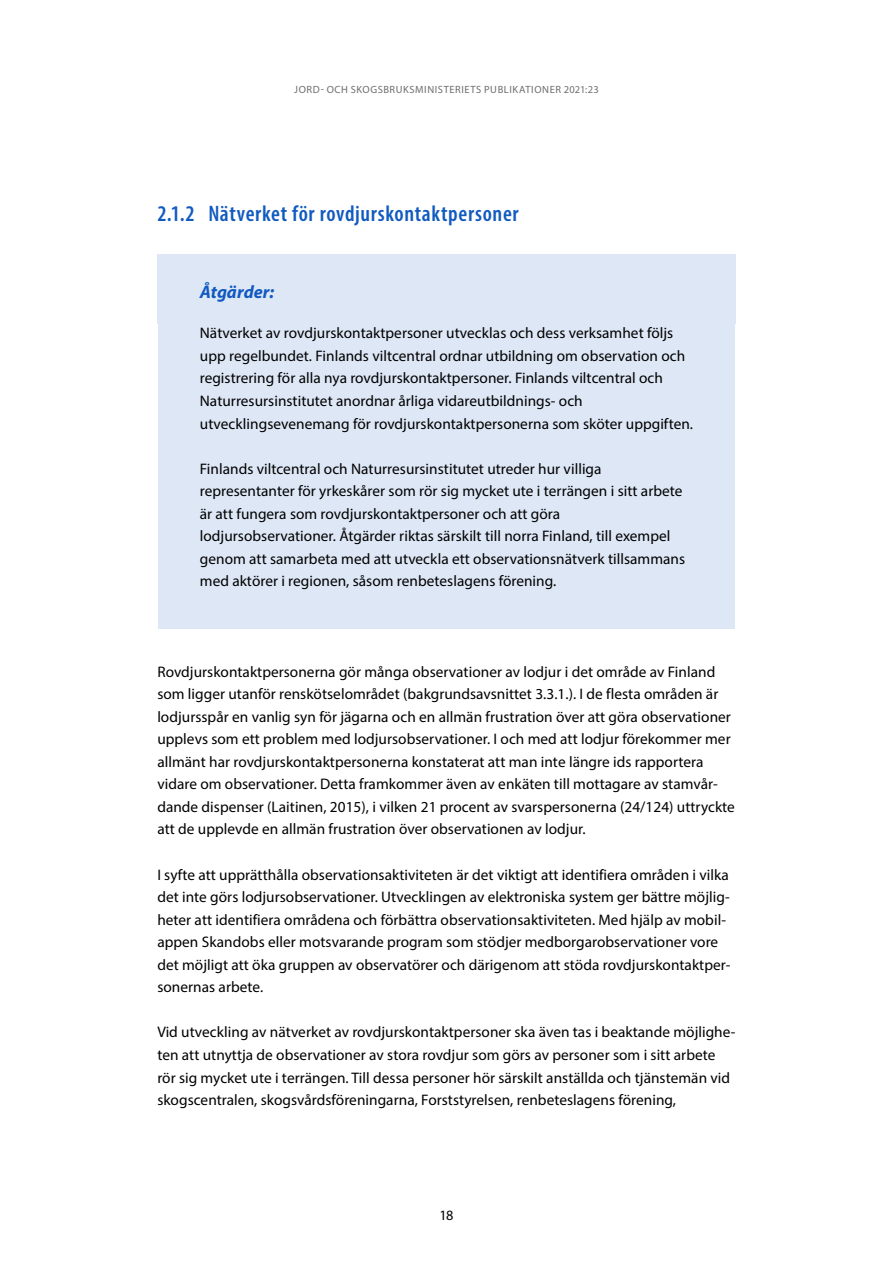
<style>
.page{position:relative;width:893px;height:1263px;background:#fff}
.page>*{position:absolute;margin:0;border:0;box-sizing:border-box;transform-origin:0 0}
.Otsikko_3{font:600 condensed 22.5px "Myriad Pro";letter-spacing:.03em;color:#115ac0}
.laatikko-otsikko{font:italic 700 18px "Myriad Pro";color:#115ac0}
._01_Leipä{font:15.3px/22.5px "Myriad Pro";letter-spacing:.005em;color:#000}
.Laatikkoteksti{font:15.3px/22.5px "Myriad Pro";letter-spacing:.005em;color:#000}
.t1{font:14.25px "Myriad Pro";color:#000}
.t2{font:10.5px "Myriad Pro";letter-spacing:.045em;color:#6e6e6d}
</style>
<div class="page">
<div style="left:157px;top:254px;width:579px;height:69px;background:#dee7f6"></div>
<div style="left:158px;top:306px;width:577px;height:165px;background:#dee7f6"></div>
<div style="left:158px;top:441px;width:577px;height:187px;background:#dee7f6"></div>
<p class="t2" style="left:294px;top:83px;width:13px">Jord</p>
<p class="t2" style="left:321px;top:83px;width:38px">- och sko</p>
<p class="t2" style="left:370px;top:83px;width:15px">gsbruksminist</p>
<p class="t2" style="left:450px;top:83px;width:42px">eriets publikation</p>
<p class="t2" style="left:550px;top:83px;width:51px">er 2021:23</p>
<h3 class="Otsikko_3" style="left:157px;top:200px;width:363px">2.1.2 Nätverket för rovdjurskontaktpersoner</h3>
<p class="laatikko-otsikko" style="left:200px;top:280px;width:76px">Åtgärder:</p>
<p class="Laatikkoteksti" style="left:200px;top:322px;width:495px">Nätverket av rovdjurskontaktpersoner utvecklas och dess verksamhet följs upp regelbundet. Finlands viltcentral ordnar utbildning om observation och registrering för alla nya rovdjurskontaktpersoner. Finlands viltcentral och Naturresursinstitutet anordnar årliga vidareutbildnings- och utvecklingsevenemang för rovdjurskontaktpersonerna som sköter uppgiften.</p>
<p class="Laatikkoteksti" style="left:200px;top:457px;width:487px">Finlands viltcentral och Naturresursinstitutet utreder hur villiga representanter för yrkeskårer som rör sig mycket ute i terrängen i sitt arbete är att fungera som rovdjurskontaktpersoner och att göra lodjursobservationer. Åtgärder riktas särskilt till norra Finland, till exempel genom att samarbeta med att utveckla ett observationsnätverk tillsammans med aktörer i regionen, såsom renbeteslagens förening.</p>
<p class="_01_Leipä" style="left:157px;top:660px;width:579px">Rovdjurskontaktpersonerna gör många observationer av lodjur i det område av Finland som ligger utanför renskötselområdet (bakgrundsavsnittet 3.3.1.). I de flesta områden är lodjursspår en vanlig syn för jägarna och en allmän frustration över att göra observationer upplevs som ett problem med lodjursobservationer. I och med att lodjur förekommer mer allmänt har rovdjurskontaktpersonerna konstaterat att man inte längre ids rapportera vidare om observationer. Detta framkommer även av enkäten till mottagare av stamvår&shy;dande dispenser (Laitinen, 2015), i vilken 21 procent av svarspersonerna (24/124) uttryckte att de upplevde en allmän frustration över observationen av lodjur.</p>
<p class="_01_Leipä" style="left:157px;top:863px;width:575px">I syfte att upprätthålla observationsaktiviteten är det viktigt att identifiera områden i vilka det inte görs lodjursobservationer. Utvecklingen av elektroniska system ger bättre möjlig&shy;heter att identifiera områdena och förbättra observationsaktiviteten. Med hjälp av mobil&shy;appen Skandobs eller motsvarande program som stödjer medborgarobservationer vore det möjligt att öka gruppen av observatörer och därigenom att stöda rovdjurskontaktper&shy;sonernas arbete.</p>
<p class="_01_Leipä" style="left:157px;top:1021px;width:580px">Vid utveckling av nätverket av rovdjurskontaktpersoner ska även tas i beaktande möjlighe&shy;ten att utnyttja de observationer av stora rovdjur som görs av personer som i sitt arbete rör sig mycket ute i terrängen. Till dessa personer hör särskilt anställda och tjänstemän vid skogscentralen, skogsvårdsföreningarna, Forststyrelsen, renbeteslagens förening,</p>
<p class="t1" style="left:439px;top:1206px;width:16px">18</p>
</div>
